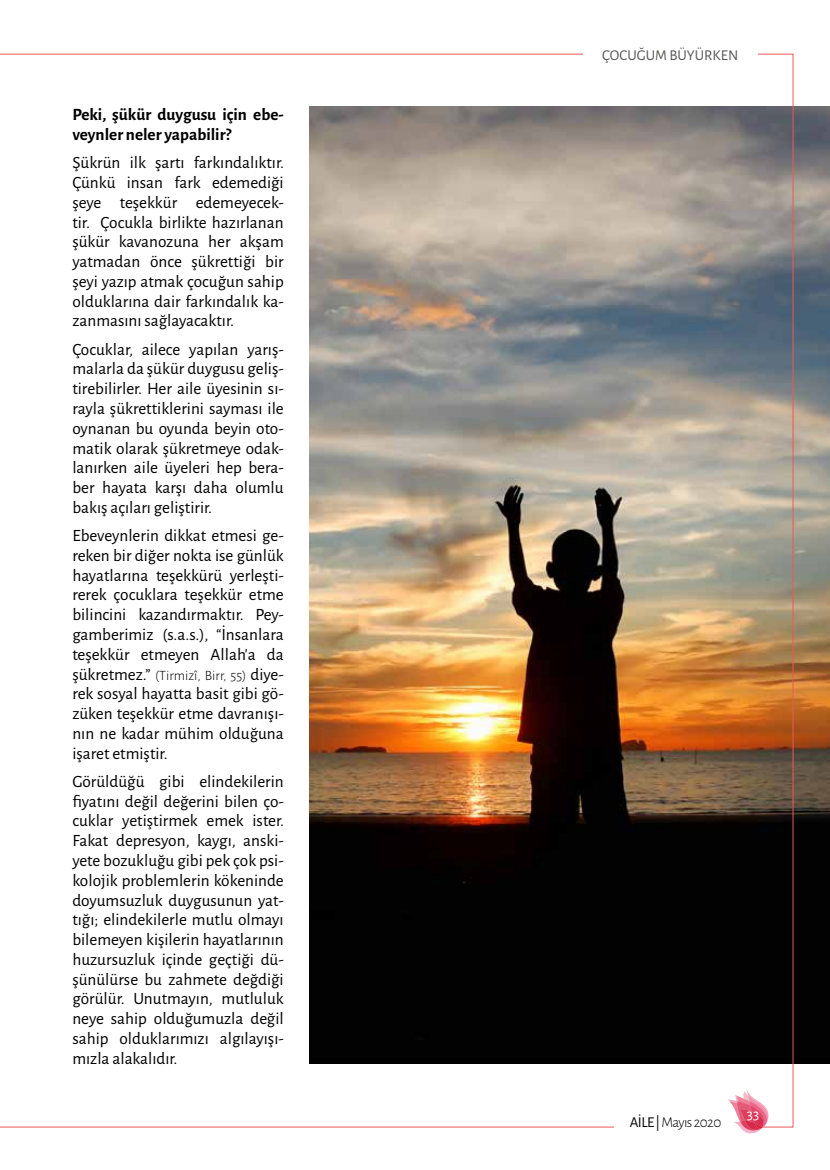
<style>
.page{position:relative;width:830px;height:1170px;background:#fff}
.page>*{position:absolute;margin:0;border:0;box-sizing:border-box;transform-origin:0 0}
.t1{font:17.25px/19.8px "Alegreya Sans";color:#000;text-align:justify}
.t2{font:700 17.25px/19.8px "Alegreya Sans";color:#000}
.t3{font:15px "Alegreya Sans";color:#575756}
.t4{font:300 15px "Alegreya Sans";letter-spacing:-.04em;color:#000}
.t5{font:15px "Alegreya Sans";color:#fff}
.t6{font:300 14.25px "Alegreya Sans";color:#000}
.s1{font-weight:400;font-size:17.25px}
.s2{font-weight:400}
</style>
<div class="page">
<img style="left:793px;top:106px;width:36px;height:957px">
<img style="left:0;top:53px;width:793px;height:1074px">
<svg style="left:727px;top:1087px;width:43px;height:46px"></svg>
<hr style="left:0;top:1126px;width:613px;height:1px;background:#eb5958">
<div style="left:582px;top:43px;width:175px;height:22px;background:#fff"></div>
<p class="t2" style="left:72px;top:103px;width:213px">Peki, şükür duygusu için ebe&shy;veynler neler yapabilir?</p>
<p class="t1" style="left:72px;top:152px;width:213px">Şükrün ilk şartı farkındalıktır.<br>Çünkü insan fark edemediği şeye teşekkür edemeyecek&shy;tir. Çocukla birlikte hazırlanan şükür kavanozuna her akşam yatmadan önce şükrettiği bir şeyi yazıp atmak çocuğun sahip olduklarına dair farkındalık ka&shy;zanmasını sağlayacaktır.</p>
<p class="t1" style="left:72px;top:338px;width:213px">Çocuklar, ailece yapılan yarış&shy;malarla da şükür duygusu geliş&shy;tirebilirler. Her aile üyesinin sı&shy;rayla şükrettiklerini sayması ile oynanan bu oyunda beyin oto&shy;matik olarak şükretmeye odak&shy;lanırken aile üyeleri hep bera&shy;ber hayata karşı daha olumlu bakış açıları geliştirir.</p>
<p class="t1" style="left:72px;top:525px;width:213px">Ebeveynlerin dikkat etmesi ge&shy;reken bir diğer nokta ise günlük hayatlarına teşekkürü yerleşti&shy;rerek çocuklara teşekkür etme bilincini kazandırmaktır. Pey&shy;gamberimiz (s.a.s.), “İnsanlara teşekkür etmeyen Allah'a da</p>
<p class="t6" style="left:72px;top:665px;width:213px"><span class="s1">şükretmez.”</span> (Tirmizî, Birr, 55) <span class="s1">diye-</span></p>
<p class="t1" style="left:72px;top:683px;width:213px">rek sosyal hayatta basit gibi gö&shy;züken teşekkür etme davranışı&shy;nın ne kadar mühim olduğuna işaret etmiştir.</p>
<p class="t1" style="left:72px;top:770px;width:213px">Görüldüğü gibi elindekilerin fiyatını değil değerini bilen ço&shy;cuklar yetiştirmek emek ister.<br>Fakat depresyon, kaygı, anski&shy;yete bozukluğu gibi pek çok psi&shy;kolojik problemlerin kökeninde doyumsuzluk duygusunun yat&shy;tığı; elindekilerle mutlu olmayı bilemeyen kişilerin hayatlarının huzursuzluk içinde geçtiği dü&shy;şünülürse bu zahmete değdiği görülür. Unutmayın, mutluluk neye sahip olduğumuzla değil sahip olduklarımızı algılayışı&shy;mızla alakalıdır.</p>
<p class="t3" style="left:602px;top:45px;width:137px">ÇOCUĞUM BÜYÜRKEN</p>
<p class="t4" style="left:629px;top:1112px;width:93px"><span class="s2">AİLE |</span> Mayıs 2020</p>
<p class="t5" style="left:746px;top:1104px;width:14px">33</p>
</div>
